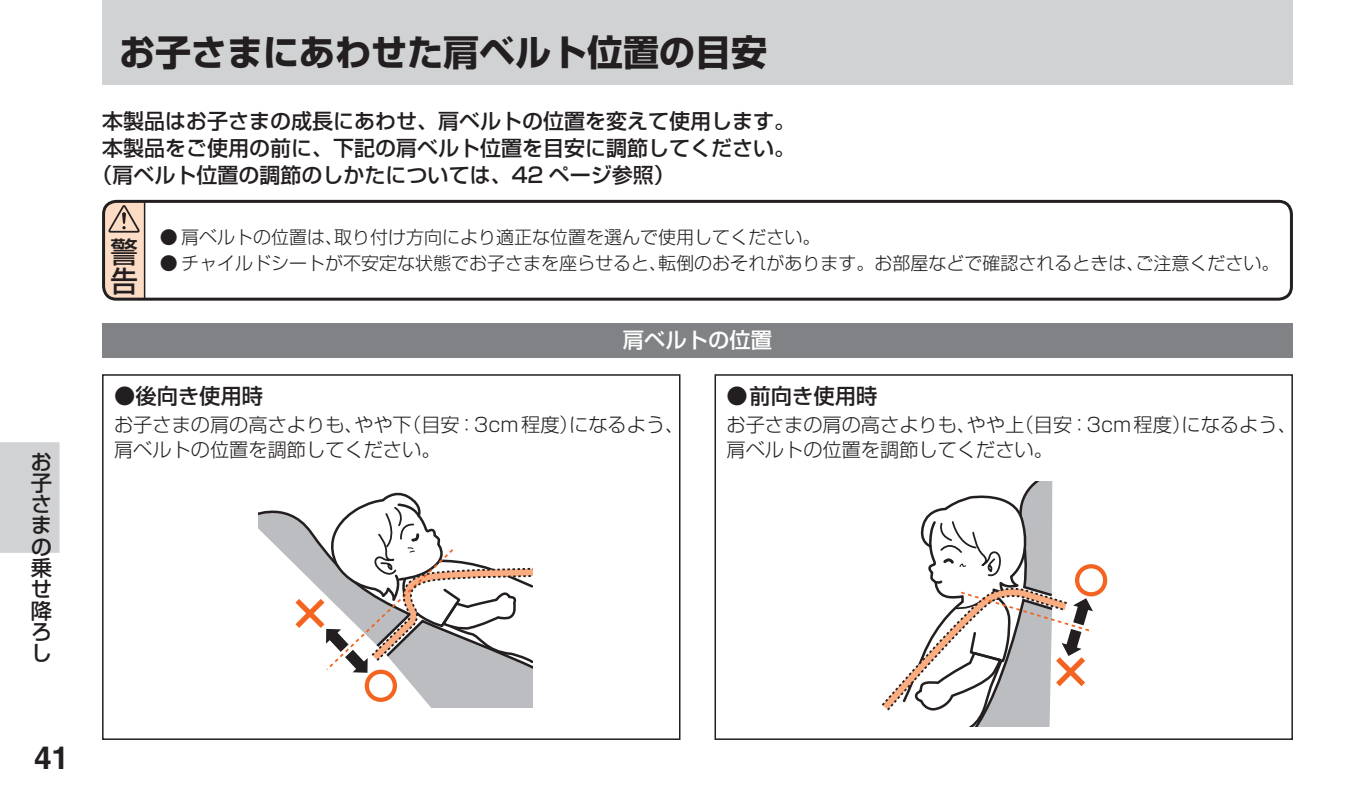
<style>
.page{position:relative;width:1361px;height:808px;background:#fff}
.page>*{position:absolute;margin:0;border:0;box-sizing:border-box;transform-origin:0 0}
.t1{font:700 36px "Shin Go Pro";color:#231f20}
.t2{font:700 31.5px "Helvetica LT Std";color:#231f20}
.t3{font:500 28.8px/28.8px "Shin Go Pro";color:#231f20;scale:.95 1}
.t4{font:500 21.3px/21.3px "Shin Go Pro";color:#231f20;text-align:justify}
.t5{font:500 21.3px "Shin Go Pro";color:#fff}
.t6{font:500 21px "Shin Go Pro";color:#231f20}
.t7{font:300 19.2px/24.3px "Shin Go Pro";color:#231f20}
.t8{font:300 18px "Shin Go Pro";color:#231f20}
</style>
<div class="page">
<div style="left:0;top:442px;width:60px;height:111px;background:#d1d2d4"></div>
<div style="left:102px;top:0;width:1191px;height:85px;background:#d1d2d4"></div>
<div style="left:102px;top:200px;width:1191px;height:101px;border:3px solid #231f20;border-radius:13px"></div>
<div style="left:102px;top:323px;width:1191px;height:34px;background:#808285"></div>
<svg style="left:104px;top:201px;width:41px;height:98px;background:#dec1ad"></svg>
<div style="left:102px;top:374px;width:578px;height:366px;border:2px solid #231f20"></div>
<div style="left:714px;top:374px;width:579px;height:366px;border:2px solid #231f20"></div>
<svg style="left:258px;top:492px;width:275px;height:215px"></svg>
<svg style="left:882px;top:481px;width:225px;height:246px"></svg>
<p class="t4" style="left:31px;top:448px;width:23px">お子さまの乗せ降ろし</p>
<h2 class="t2" style="left:34px;top:738px;width:16px">41</h2>
<h1 class="t1" style="left:119px;top:23px;width:649px">お子さまにあわせた肩ベルト位置の目安</h1>
<p class="t6" style="left:102px;top:104px;width:694px">本製品はお子さまの成長にあわせ、肩ベルトの位置を変えて使用します。</p>
<p class="t6" style="left:102px;top:131px;width:694px">本製品をご使用の前に、下記の肩ベルト位置を目安に調節してください。</p>
<p class="t6" style="left:92px;top:158px;width:585px">（肩ベルト位置の調節のしかたについては、42 ページ参照）</p>
<h3 class="t3" style="left:110px;top:235px;width:30px">警告</h3>
<p class="t8" style="left:160px;top:222px;width:662px">● 肩ベルトの位置は、取り付け方向により適正な位置を選んで使用してください。</p>
<p class="t8" style="left:160px;top:248px;width:1121px">● チャイルドシートが不安定な状態でお子さまを座らせると、転倒のおそれがあります。お部屋などで確認されるときは、ご注意ください。</p>
<p class="t5" style="left:623px;top:323px;width:151px">肩ベルトの位置</p>
<p class="t4" style="left:114px;top:383px;width:151px">●後向き使用時</p>
<p class="t7" style="left:114px;top:411px;width:572px">お子さまの肩の高さよりも、やや下（目安：3cm程度）になるよう、肩ベルトの位置を調節してください。</p>
<p class="t4" style="left:726px;top:383px;width:152px">● 前向き使用時</p>
<p class="t7" style="left:726px;top:411px;width:572px">お子さまの肩の高さよりも、やや上（目安：3cm程度）になるよう、肩ベルトの位置を調節してください。</p>
</div>
